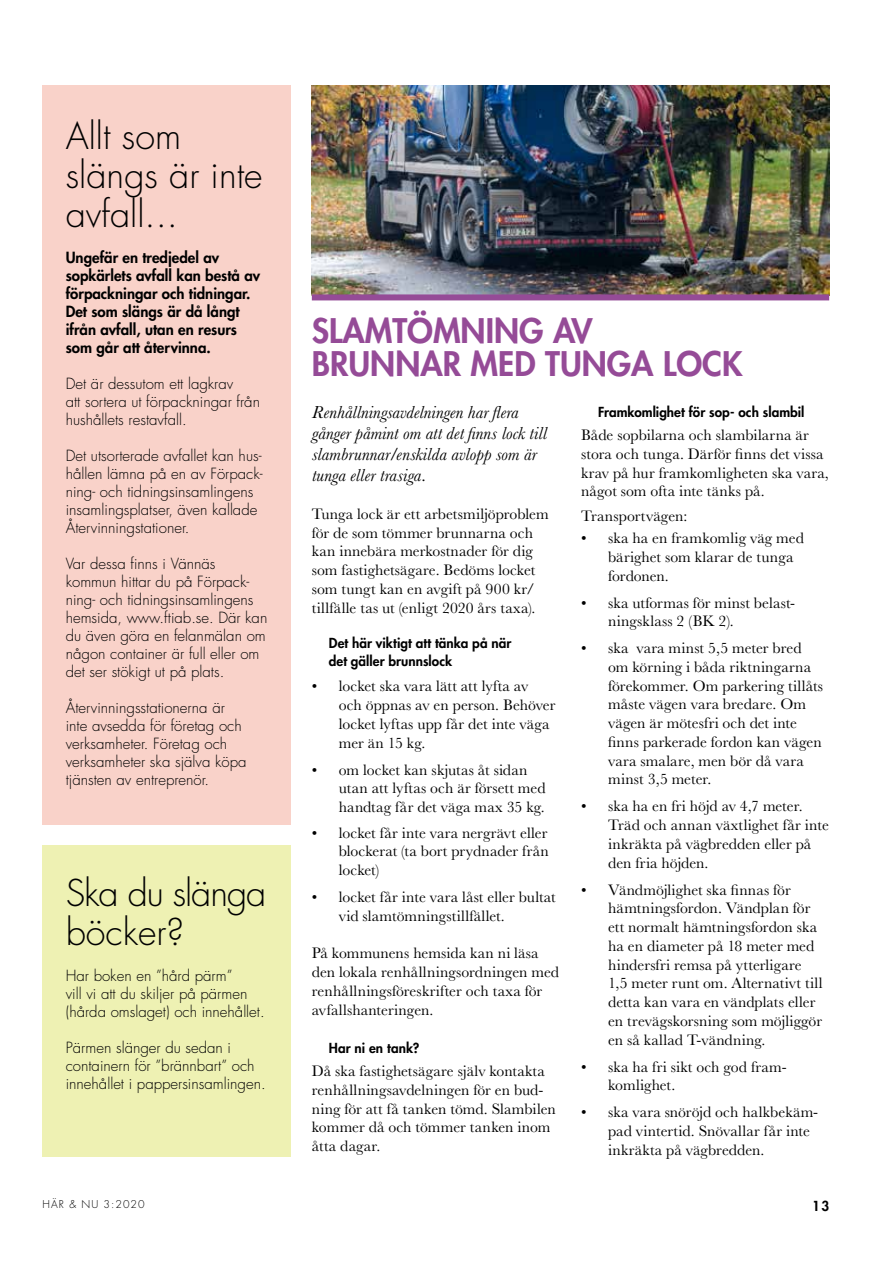
<style>
.page{position:relative;width:893px;height:1263px;background:#fff}
.page>*{position:absolute;margin:0;border:0;box-sizing:border-box;transform-origin:0 0}
.t1{font:300 36px/39px "Futura Std";color:#000}
.t2{font:300 36px/39px "Futura Std";letter-spacing:-.03em;color:#000}
.t3{font:800 33px/33px "Futura Std";color:#954b97}
.t4{font:italic 18px/21px "Baskerville MT Std";letter-spacing:.005em;color:#000}
.t5{font:15.75px/18.8px "Baskerville MT Std";letter-spacing:.005em;color:#000}
.t6{font:300 15px/18px "Futura Std";color:#000}
.t7{font:800 15px/18px "Futura Std";color:#000}
.t8{font:800 13.5px/18px "Futura Std";letter-spacing:.005em;color:#000}
.t9{font:300 10.5px "Futura Std";letter-spacing:.1em;color:#000}
</style>
<div class="page">
<img style="left:312px;top:85px;width:517px;height:209px">
<div style="left:43px;top:846px;width:248px;height:311px;background:#eef1b3"></div>
<div style="left:43px;top:85px;width:248px;height:740px;background:#f9d2c9"></div>
<div style="left:312px;top:294px;width:517px;height:6px;background:#954b97"></div>
<h1 class="t1" style="left:66px;top:117px;width:198px">Allt som slängs är inte avfall...</h1>
<p class="t7" style="left:66px;top:248px;width:196px">Ungefär en tredjedel av sopkärlets avfall kan bestå av förpackningar och tidningar.<br>Det som slängs är då långt ifrån avfall, utan en resurs som går att återvinna.</p>
<p class="t6" style="left:66px;top:375px;width:196px">Det är dessutom ett lagkrav<br>att sortera ut förpackningar från hushållets restavfall.</p>
<p class="t6" style="left:66px;top:447px;width:198px">Det utsorterade avfallet kan hus&shy;hållen lämna på en av Förpack&shy;ning- och tidningsinsamlingens insamlingsplatser, även kallade<br>Återvinningstationer.</p>
<p class="t6" style="left:66px;top:555px;width:203px">Var dessa finns i Vännäs kommun hittar du på Förpack&shy;ning- och tidningsinsamlingens hemsida, www.ftiab.se. Där kan du även göra en felanmälan om någon container är full eller om det ser stökigt ut på plats.</p>
<p class="t6" style="left:66px;top:699px;width:182px">Återvinningsstationerna är inte avsedda för företag och verksamheter. Företag och verksamheter ska själva köpa tjänsten av entreprenör.</p>
<h1 class="t2" style="left:66px;top:874px;width:202px">Ska du slänga böcker?</h1>
<p class="t6" style="left:66px;top:967px;width:200px">Har boken en ”hård pärm”<br>vill vi att du skiljer på pärmen (hårda omslaget) och innehållet.</p>
<p class="t6" style="left:66px;top:1039px;width:201px">Pärmen slänger du sedan i containern för ”brännbart” och innehållet i pappersinsamlingen.</p>
<h2 class="t3" style="left:312px;top:314px;width:432px">SLAMTÖMNING AV<br>BRUNNAR MED TUNGA LOCK</h2>
<p class="t4" style="left:312px;top:402px;width:236px">Renhållningsavdelningen har flera gånger påmint om att det finns lock till slambrunnar/enskilda avlopp som är tunga eller trasiga.</p>
<p class="t5" style="left:312px;top:504px;width:238px">Tunga lock är ett arbetsmiljöproblem för de som tömmer brunnarna och kan innebära merkostnader för dig som fastighetsägare. Bedöms locket som tungt kan en avgift på 900 kr/ tillfälle tas ut (enligt 2020 års taxa).</p>
<p class="t8" style="left:329px;top:634px;width:184px">Det här viktigt att tänka på när det gäller brunnslock</p>
<p class="t5" style="left:339px;top:677px;width:218px;text-indent:-27px">• locket ska vara lätt att lyfta av<br>och öppnas av en person. Behöver locket lyftas upp får det inte väga mer än 15 kg.</p>
<p class="t5" style="left:339px;top:760px;width:208px;text-indent:-27px">• om locket kan skjutas åt sidan utan att lyftas och är försett med handtag får det väga max 35 kg.</p>
<p class="t5" style="left:339px;top:823px;width:211px;text-align:justify;text-indent:-27px">• locket får inte vara nergrävt eller blockerat (ta bort prydnader från locket)</p>
<p class="t5" style="left:339px;top:888px;width:218px;text-indent:-27px">• locket får inte vara låst eller bultat vid slamtömningstillfället.</p>
<p class="t5" style="left:312px;top:944px;width:249px">På kommunens hemsida kan ni läsa den lokala renhållningsordningen med renhållningsföreskrifter och taxa för avfallshanteringen.</p>
<p class="t8" style="left:329px;top:1039px;width:92px">Har ni en tank?</p>
<p class="t5" style="left:312px;top:1062px;width:245px">Då ska fastighetsägare själv kontakta renhållningsavdelningen för en bud&shy;ning för att få tanken tömd. Slambilen kommer då och tömmer tanken inom åtta dagar.</p>
<p class="t8" style="left:598px;top:403px;width:208px">Framkomlighet för sop- och slambil</p>
<p class="t5" style="left:581px;top:426px;width:249px">Både sopbilarna och slambilarna är stora och tunga. Därför finns det vissa krav på hur framkomligheten ska vara, något som ofta inte tänks på.</p>
<p class="t5" style="left:581px;top:506px;width:108px">Transportvägen:</p>
<p class="t5" style="left:608px;top:528px;width:197px;text-indent:-27px">• ska ha en framkomlig väg med bärighet som klarar de tunga fordonen.</p>
<p class="t5" style="left:608px;top:593px;width:188px;text-indent:-27px">• ska utformas för minst belast&shy;ningsklass 2 (BK 2).</p>
<p class="t5" style="left:608px;top:639px;width:217px;text-indent:-27px">• ska vara minst 5,5 meter bred om körning i båda riktningarna förekommer. Om parkering tillåts måste vägen vara bredare. Om vägen är mötesfri och det inte finns parkerade fordon kan vägen vara smalare, men bör då vara minst 3,5 meter.</p>
<p class="t5" style="left:608px;top:797px;width:222px;text-indent:-27px">• ska ha en fri höjd av 4,7 meter.<br>Träd och annan växtlighet får inte inkräkta på vägbredden eller på den fria höjden.</p>
<p class="t5" style="left:608px;top:880px;width:216px;text-indent:-27px">• Vändmöjlighet ska finnas för hämtningsfordon. Vändplan för ett normalt hämtningsfordon ska ha en diameter på 18 meter med hindersfri remsa på ytterligare<br>1,5 meter runt om. Alternativt till detta kan vara en vändplats eller en trevägskorsning som möjliggör en så kallad T-vändning.</p>
<p class="t5" style="left:608px;top:1057px;width:180px;text-indent:-27px">• ska ha fri sikt och god fram&shy;komlighet.</p>
<p class="t5" style="left:608px;top:1103px;width:212px;text-indent:-27px">• ska vara snöröjd och halkbekäm&shy;pad vintertid. Snövallar får inte inkräkta på vägbredden.</p>
<p class="t9" style="left:43px;top:1198px;width:104px">HÄR &amp; NU 3:2020</p>
<p class="t8" style="left:812px;top:1196px;width:18px">13</p>
</div>
